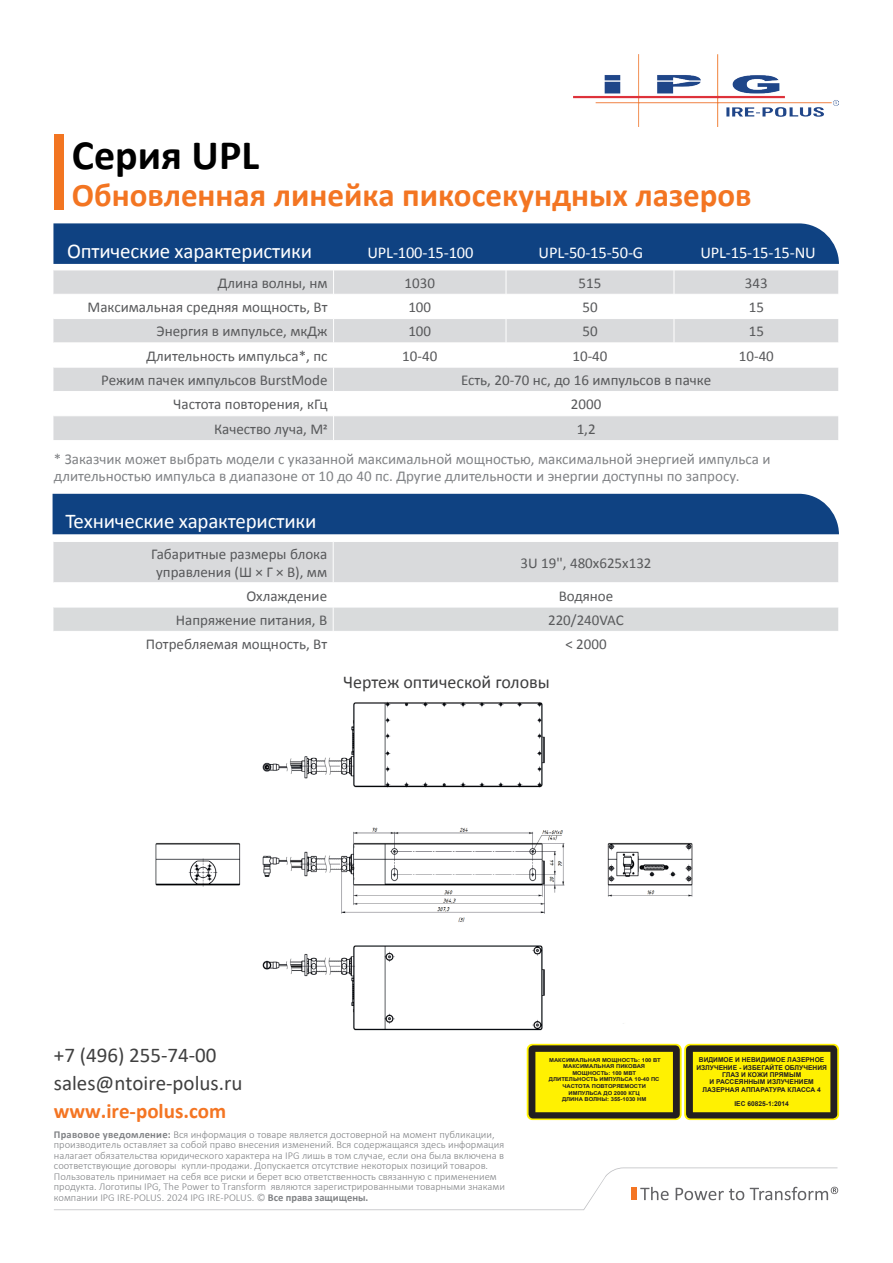
<style>
.page{position:relative;width:893px;height:1263px;background:#fff}
.page>*{position:absolute;margin:0;border:0;box-sizing:border-box;transform-origin:0 0}
.Heading{font:700 42px "Calibri";color:#000}
.t1{font:700 33px "Calibri";color:#f37522}
.Paragraph_Style_5{font:21px/27.8px "Calibri";color:#404040}
.Table_Heading{font:21px "Calibri";letter-spacing:-.01em;color:#fff}
.Body_Text{font:18px "Calibri";color:#3e3e3f}
.Table_Heading-2{font:16.5px "Calibri";letter-spacing:-.01em;color:#fff}
.Table_left{font:15px "Calibri";color:#58595b}
.Table_Note{font:15px "Calibri";color:#808285}
.Table_left-2{font:15px "Calibri";color:#57585a}
.Table_Right{font:15px "Calibri";color:#58595b}
.Paragraph_Style_5-2{font:300 10.5px/10.5px "Calibri";color:#808285}
.t2{font:700 6.6px "Arial";color:#231f20}
.Yellow_Label{font:700 5.4px "Arial";color:#231f20;scale:1.08 1}
.s1{font-weight:700;color:#f47523}
.s2{font-weight:700}
</style>
<div class="page">
<div style="left:53px;top:223px;width:786px;height:41px;background:#0f4282"></div>
<img style="left:573px;top:54px;width:266px;height:73px">
<div style="left:53px;top:494px;width:786px;height:40px;background:#0f4282"></div>
<svg style="left:527px;top:1044px;width:155px;height:76px"></svg>
<svg style="left:529px;top:1045px;width:151px;height:73px;background:#cabe08"></svg>
<svg style="left:684px;top:1044px;width:155px;height:76px"></svg>
<svg style="left:686px;top:1045px;width:151px;height:73px;background:#cabe08"></svg>
<svg style="left:54px;top:1167px;width:784px;height:43px"></svg>
<svg style="left:53px;top:271px;width:785px;height:169px;fill:#d9dadc"></svg>
<hr style="left:53px;top:294px;width:281px;height:1px;background:#fff">
<hr style="left:334px;top:294px;width:172px;height:1px;background:#fff">
<hr style="left:506px;top:294px;width:168px;height:1px;background:#fff">
<hr style="left:674px;top:294px;width:165px;height:1px;background:#fff">
<hr style="left:53px;top:318px;width:281px;height:1px;background:#fff">
<hr style="left:334px;top:318px;width:172px;height:1px;background:#fff">
<hr style="left:506px;top:318px;width:168px;height:1px;background:#fff">
<hr style="left:674px;top:318px;width:165px;height:1px;background:#fff">
<hr style="left:53px;top:343px;width:281px;height:1px;background:#fff">
<hr style="left:334px;top:343px;width:172px;height:1px;background:#fff">
<hr style="left:506px;top:343px;width:168px;height:1px;background:#fff">
<svg style="left:506px;top:270px;width:1px;height:97px"></svg>
<hr style="left:674px;top:343px;width:165px;height:1px;background:#fff">
<svg style="left:674px;top:270px;width:1px;height:97px"></svg>
<hr style="left:53px;top:367px;width:281px;height:1px;background:#fff">
<hr style="left:334px;top:367px;width:172px;height:1px;background:#fff">
<hr style="left:506px;top:367px;width:168px;height:1px;background:#fff">
<hr style="left:674px;top:367px;width:165px;height:1px;background:#fff">
<hr style="left:53px;top:391px;width:281px;height:1px;background:#fff">
<hr style="left:334px;top:391px;width:172px;height:1px;background:#fff">
<hr style="left:506px;top:391px;width:168px;height:1px;background:#fff">
<hr style="left:674px;top:391px;width:165px;height:1px;background:#fff">
<hr style="left:53px;top:415px;width:281px;height:1px;background:#fff">
<hr style="left:334px;top:415px;width:172px;height:1px;background:#fff">
<svg style="left:333px;top:271px;width:1px;height:169px"></svg>
<hr style="left:506px;top:415px;width:168px;height:1px;background:#fff">
<hr style="left:674px;top:415px;width:165px;height:1px;background:#fff">
<svg style="left:53px;top:542px;width:785px;height:89px"></svg>
<div style="left:54px;top:134px;width:9px;height:75px;background:#f27521"></div>
<img style="left:155px;top:701px;width:538px;height:330px">
<p class="Heading" style="left:72px;top:128px;width:189px">Серия UPL</p>
<p class="t1" style="left:72px;top:174px;width:681px">Обновленная линейка пикосекундных лазеров</p>
<p class="Table_Heading" style="left:67px;top:238px;width:246px">Оптические характеристики</p>
<p class="Table_Heading-2" style="left:367px;top:242px;width:107px">UPL-100-15-100</p>
<p class="Table_Heading-2" style="left:539px;top:242px;width:106px">UPL-50-15-50-G</p>
<p class="Table_Heading-2" style="left:700px;top:242px;width:117px">UPL-15-15-15-NU</p>
<p class="Table_left" style="left:218px;top:273px;width:111px">Длина волны, нм</p>
<p class="Table_left-2" style="left:405px;top:273px;width:32px">1030</p>
<p class="Table_left-2" style="left:579px;top:273px;width:24px">515</p>
<p class="Table_left-2" style="left:745px;top:273px;width:24px">343</p>
<p class="Table_left" style="left:88px;top:298px;width:241px">Максимальная средняя мощность, Вт</p>
<p class="Table_left-2" style="left:408px;top:298px;width:24px">100</p>
<p class="Table_left-2" style="left:582px;top:298px;width:17px">50</p>
<p class="Table_left-2" style="left:749px;top:298px;width:17px">15</p>
<p class="Table_left" style="left:156px;top:322px;width:173px">Энергия в импульсе, мкДж</p>
<p class="Table_left-2" style="left:408px;top:322px;width:24px">100</p>
<p class="Table_left-2" style="left:582px;top:322px;width:17px">50</p>
<p class="Table_left-2" style="left:749px;top:322px;width:17px">15</p>
<p class="Table_left" style="left:147px;top:346px;width:182px">Длительность импульса*, пс</p>
<p class="Table_left-2" style="left:402px;top:346px;width:37px">10-40</p>
<p class="Table_left-2" style="left:572px;top:346px;width:37px">10-40</p>
<p class="Table_left-2" style="left:739px;top:346px;width:37px">10-40</p>
<p class="Table_left" style="left:101px;top:370px;width:228px">Режим пачек импульсов BurstMode</p>
<p class="Table_left-2" style="left:461px;top:370px;width:252px">Есть, 20-70 нс, до 16 импульсов в пачке</p>
<p class="Table_left" style="left:173px;top:395px;width:156px">Частота повторения, кГц</p>
<p class="Table_left-2" style="left:571px;top:395px;width:32px">2000</p>
<p class="Table_left" style="left:214px;top:419px;width:115px">Качество луча, M2</p>
<p class="Table_left-2" style="left:577px;top:419px;width:20px">1,2</p>
<p class="Table_Note" style="left:54px;top:450px;width:718px">* Заказчик может выбрать модели с указанной максимальной мощностью, максимальной энергией импульса и</p>
<p class="Table_Note" style="left:54px;top:466px;width:687px">длительностью импульса в диапазоне от 10 до 40 пс. Другие длительности и энергии доступны по запросу.</p>
<p class="Table_Heading" style="left:66px;top:508px;width:252px">Технические характеристики</p>
<p class="Table_left-2" style="left:151px;top:544px;width:177px">Габаритные размеры блока</p>
<p class="Table_left-2" style="left:156px;top:562px;width:173px">управления (Ш × Г × В), мм</p>
<p class="Table_Right" style="left:520px;top:553px;width:133px">3U 19'', 480x625x132</p>
<p class="Table_left" style="left:246px;top:586px;width:82px">Охлаждение</p>
<p class="Table_Right" style="left:559px;top:586px;width:56px">Водяное</p>
<p class="Table_left" style="left:176px;top:610px;width:153px">Напряжение питания, В</p>
<p class="Table_Right" style="left:548px;top:610px;width:77px">220/240VAC</p>
<p class="Table_left" style="left:146px;top:635px;width:183px">Потребляемая мощность, Вт</p>
<p class="Table_Right" style="left:565px;top:635px;width:43px">&lt; 2000</p>
<p class="Body_Text" style="left:343px;top:671px;width:208px">Чертеж оптической головы</p>
<p class="Paragraph_Style_5" style="left:54px;top:1041px;width:190px">+7 (496) 255-74-00 sales@ntoire-polus.ru <span class="s1">www.ire-polus.com</span></p>
<p class="Paragraph_Style_5-2" style="left:54px;top:1129px;width:453px"><span class="s2">Правовое уведомление:</span> Вся информация о товаре является достоверной на момент публикации, производитель оставляет за собой право внесения изменений. Вся содержащаяся здесь информация налагает обязательства юридического характера на IPG лишь в том случае, если она была включена в соответствующие договоры купли-продажи. Допускается отсутствие некоторых позиций товаров.<br>Пользователь принимает на себя все риски и берет всю ответственность связанную с применением продукта. Логотипы IPG, The Power to Transform являются зарегистрированными товарными знаками компании IPG IRE-POLUS. 2024 IPG IRE-POLUS. © <span class="s2">Все права защищены.</span></p>
<p class="Yellow_Label" style="left:549px;top:1056px;width:105px">МАКСИМАЛЬНАЯ МОЩНОСТЬ: 100 ВТ</p>
<p class="Yellow_Label" style="left:563px;top:1063px;width:77px">МАКСИМАЛЬНАЯ ПИКОВАЯ</p>
<p class="Yellow_Label" style="left:572px;top:1069px;width:60px">МОЩНОСТЬ: 100 МВТ</p>
<p class="Yellow_Label" style="left:549px;top:1076px;width:104px">ДЛИТЕЛЬНОСТЬ ИМПУЛЬСА 10-40 ПС</p>
<p class="Yellow_Label" style="left:562px;top:1082px;width:79px">ЧАСТОТА ПОВТОРЯЕМОСТИ</p>
<p class="Yellow_Label" style="left:569px;top:1089px;width:67px">ИМПУЛЬСА ДО 2000 КГЦ</p>
<p class="Yellow_Label" style="left:562px;top:1096px;width:80px">ДЛИНА ВОЛНЫ: 355-1030 НМ</p>
<p class="t2" style="left:699px;top:1055px;width:127px">ВИДИМОЕ И НЕВИДИМОЕ ЛАЗЕРНОЕ</p>
<p class="t2" style="left:696px;top:1063px;width:132px">ИЗЛУЧЕНИЕ - ИЗБЕГАЙТЕ ОБЛУЧЕНИЯ</p>
<p class="t2" style="left:722px;top:1070px;width:81px">ГЛАЗ И КОЖИ ПРЯМЫМ</p>
<p class="t2" style="left:710px;top:1078px;width:106px">И РАССЕЯННЫМ ИЗЛУЧЕНИЕМ</p>
<p class="t2" style="left:702px;top:1085px;width:120px">ЛАЗЕРНАЯ АППАРАТУРА КЛАССА 4</p>
<p class="t2" style="left:734px;top:1100px;width:56px">IEC 60825-1:2014</p>
</div>
